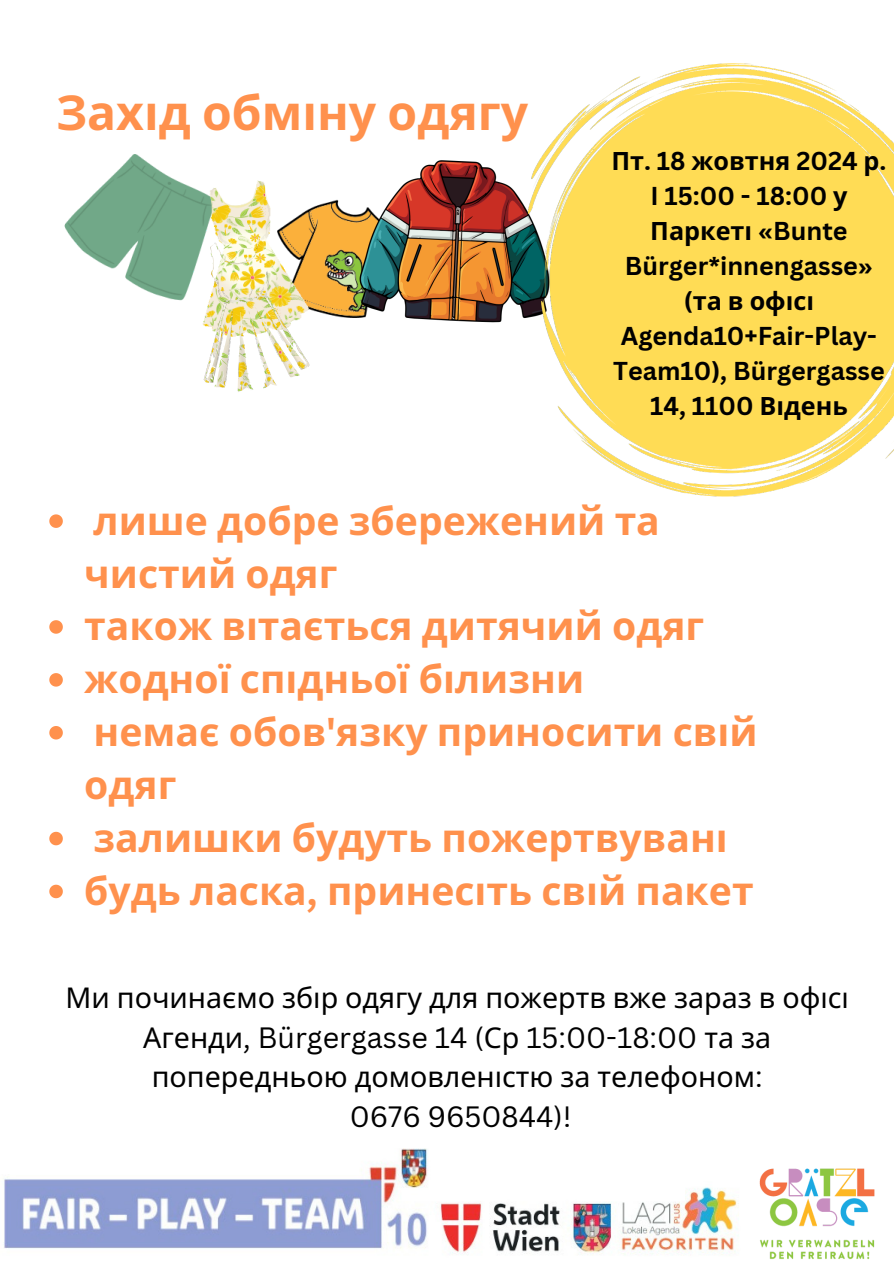
<style>
.page{position:relative;width:894px;height:1264px;background:#fff}
.page>*{position:absolute;margin:0;border:0;box-sizing:border-box;transform-origin:0 0}
.t1{font:700 48.15px "Noto Sans";color:#ff914d}
.t2{font:700 39.15px/52.8px "Noto Sans";color:#ff914d}
.t3{font:28.65px/39.3px "Noto Sans";color:#000;text-align:center}
.t4{font:700 25.2px/34.8px "Canva Sans";color:#000;text-align:center}
.s1{font-family:"Noto Sans"}
.s2{font-family:"Canva Sans"}
</style>
<div class="page">
<img style="left:64px;top:154px;width:288px;height:164px">
<img style="left:204px;top:237px;width:4px;height:58px">
<img style="left:208px;top:229px;width:58px;height:34px">
<img style="left:208px;top:263px;width:84px;height:129px">
<img style="left:258px;top:289px;width:58px;height:87px">
<svg style="left:304px;top:365px;width:3px;height:4px"></svg>
<svg style="left:260px;top:291px;width:8px;height:7px"></svg>
<img style="left:196px;top:295px;width:38px;height:94px">
<img style="left:197px;top:372px;width:20px;height:18px">
<svg style="left:223px;top:291px;width:17px;height:12px"></svg>
<img style="left:217px;top:295px;width:16px;height:16px">
<img style="left:352px;top:63px;width:541px;height:434px">
<img style="left:4px;top:1148px;width:735px;height:107px">
<img style="left:759px;top:1168px;width:116px;height:91px">
<svg style="left:49px;top:514px;width:14px;height:14px"></svg>
<svg style="left:49px;top:620px;width:14px;height:13px"></svg>
<svg style="left:49px;top:673px;width:14px;height:13px"></svg>
<svg style="left:49px;top:726px;width:14px;height:13px"></svg>
<svg style="left:49px;top:831px;width:14px;height:14px"></svg>
<svg style="left:49px;top:884px;width:14px;height:14px"></svg>
<p class="t1" style="left:56px;top:79px;width:473px">Захід обмі ну одягу</p>
<p class="t4" style="left:611px;top:143px;width:276px"><span class="s1">Пт</span>. 18 <span class="s1">жовтня</span> 2024 <span class="s1">р</span>.<br>I 15:00 - 18:00 <span class="s1">у<br>Паркеті</span> «Bunte<br>Bürger*innengasse» (<span class="s1">та в офісі<br></span>Agenda10+Fair-Play-<br>Team10), Bürgergasse<br>14, 1100 <span class="s1">Відень</span></p>
<p class="t2" style="left:84px;top:493px;width:577px">лише добре збережений та чистий одяг</p>
<p class="t2" style="left:84px;top:599px;width:621px">також вітається дитячий одяг</p>
<p class="t2" style="left:84px;top:651px;width:501px">жодної спідньої білизни</p>
<p class="t2" style="left:84px;top:704px;width:674px">немає обов<span class="s2">'</span>язку приносити сві й одяг</p>
<p class="t2" style="left:93px;top:810px;width:629px">залишки будуть пожертвувані</p>
<p class="t2" style="left:84px;top:863px;width:670px">будь ласка<span class="s2">,</span> принесіть сві й пакет</p>
<p class="t3" style="left:65px;top:977px;width:779px">Ми починаємо збі р одягу для пожертв вже зараз в офісі Агенди<span class="s2">, Bürgergasse 14 (</span>Ср <span class="s2">15:00-18:00</span> та за попередньою домовленістю за телефоном<span class="s2">:<br>0676 9650844)!</span></p>
</div>
